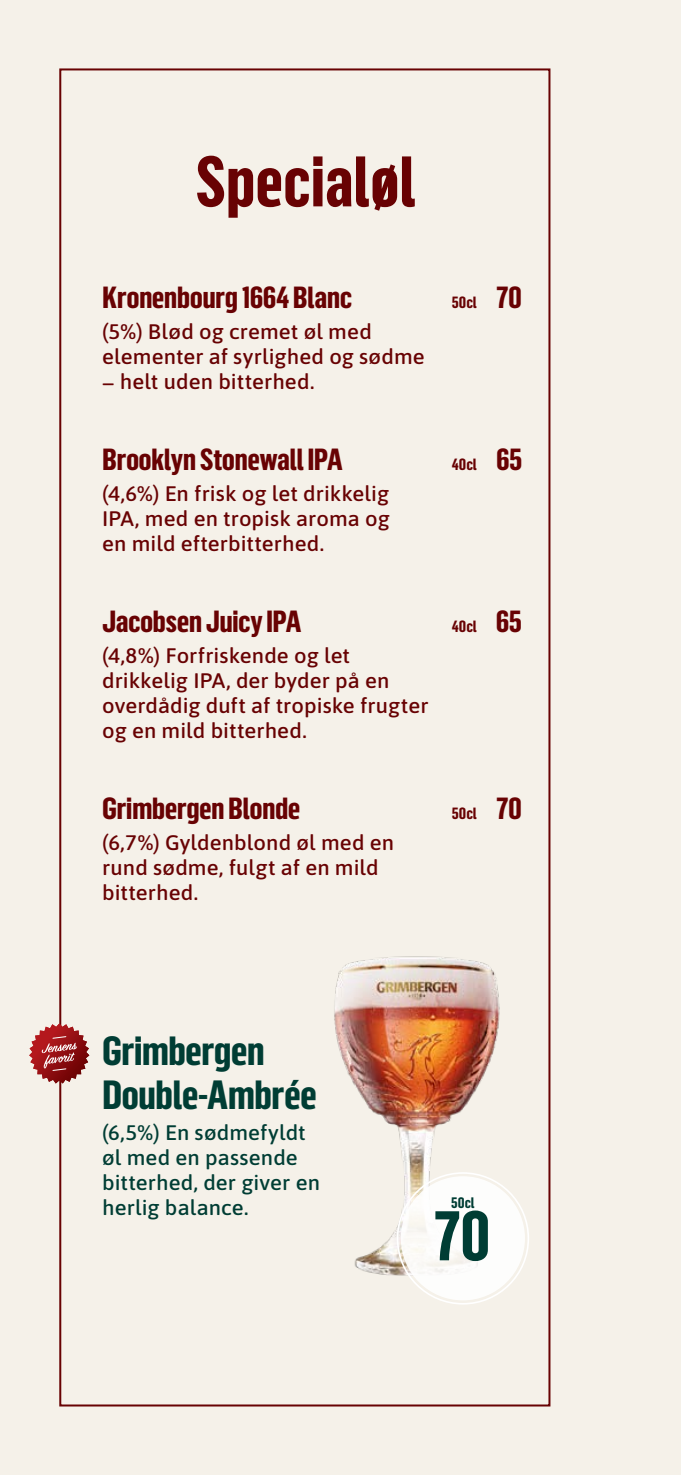
<style>
.page{position:relative;width:681px;height:1475px;background:#fff}
.page>*{position:absolute;margin:0;border:0;box-sizing:border-box;transform-origin:0 0}
.t1{font:700 70px "Flama Cond";letter-spacing:-.005em;color:#680203}
.t2{font:700 68.8px "Flama Cond";color:#003d34}
.t3{font:700 40px/44px "Flama Cond";letter-spacing:-.02em;color:#003d34;scale:1.05 1}
.t4{font:700 30px "Flama Cond";letter-spacing:-.02em;color:#680203;scale:1.05 1}
.t5{font:500 21px/25px "Asap";letter-spacing:.005em;color:#680203;scale:1.05 1}
.t6{font:500 21px/25px "Asap";letter-spacing:.005em;color:#003d34;scale:1.05 1}
.t7{font:700 16px "Flama Cond";letter-spacing:-.005em;color:#680203;scale:1.05 1}
.t8{font:700 14.8px "Flama Cond";color:#003d34;scale:1.05 1}
.s1{font-size:30px}
</style>
<div class="page">
<div style="left:0;top:0;width:680px;height:1474px;background:#f5f1e9"></div>
<svg style="left:29px;top:1023px;width:60px;height:59px"></svg>
<img style="left:334px;top:956px;width:166px;height:320px">
<svg style="left:396px;top:1171px;width:133px;height:133px"></svg>
<div style="left:400px;top:1175px;width:124px;height:125px;background:#fff;border-radius:50%"></div>
<h1 class="t1" style="left:195px;top:135px;width:222px">Specialøl</h1>
<h3 class="t4" style="left:102px;top:278px;width:239px">Kronenbourg 1664 Blanc</h3>
<p class="t7" style="left:452px;top:292px;width:68px">50cl <span class="s1">70</span></p>
<p class="t5" style="left:102px;top:318px;width:308px">(5%) Blød og cremet øl med elementer af syrlighed og sødme − helt uden bitterhed.</p>
<h3 class="t4" style="left:102px;top:439px;width:231px">Brooklyn Stonewall IPA</h3>
<p class="t7" style="left:451px;top:454px;width:69px">40cl <span class="s1">65</span></p>
<p class="t5" style="left:102px;top:480px;width:275px;text-align:justify">(4,6%) En frisk og let drikkelig IPA, med en tropisk aroma og en mild efterbitterhed.</p>
<h3 class="t4" style="left:102px;top:601px;width:191px">Jacobsen Juicy IPA</h3>
<p class="t7" style="left:451px;top:615px;width:68px">40cl <span class="s1">65</span></p>
<p class="t5" style="left:102px;top:641px;width:312px">(4,8%) Forfriskende og let drikkelig IPA, der byder på en overdådig duft af tropiske frugter og en mild bitterhed.</p>
<h3 class="t4" style="left:102px;top:788px;width:190px">Grimbergen Blonde</h3>
<p class="t7" style="left:452px;top:802px;width:68px">50cl <span class="s1">70</span></p>
<p class="t5" style="left:102px;top:828px;width:279px">(6,7%) Gyldenblond øl med en rund sødme, fulgt af en mild bitterhed.</p>
<h3 class="t3" style="left:102px;top:1027px;width:206px">Grimbergen<br>Double-Ambrée</h3>
<p class="t6" style="left:102px;top:1118px;width:209px">(6,5%) En sødmefyldt øl med en passende bitterhed, der giver en herlig balance.</p>
<p class="t8" style="left:451px;top:1192px;width:24px">50cl</p>
<h2 class="t2" style="left:433px;top:1189px;width:58px">70</h2>
</div>
